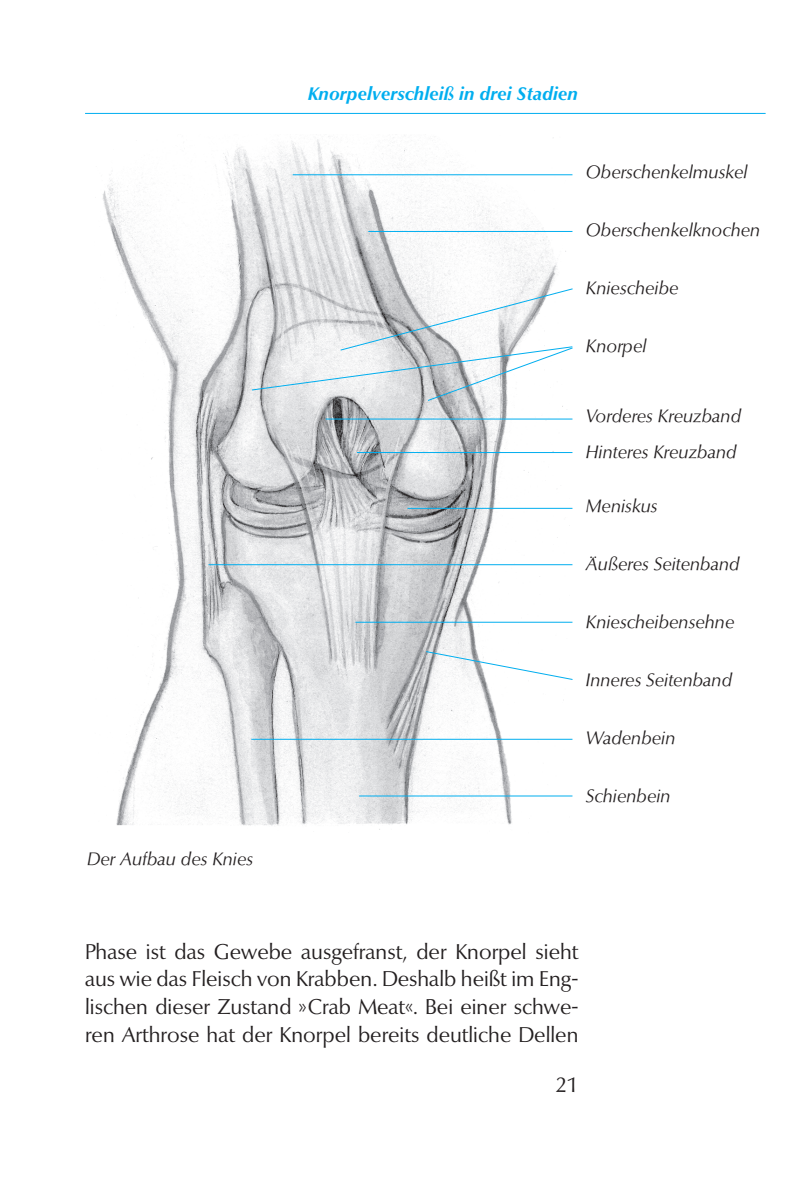
<style>
.page{position:relative;width:811px;height:1191px;background:#fff}
.page>*{position:absolute;margin:0;border:0;box-sizing:border-box;transform-origin:0 0}
.t1{font:21px/27.8px "Optima BQ";color:#231f20;text-align:justify}
.t2{font:italic 18px/36px "Optima BQ";color:#231f20}
.t3{font:italic 700 18px "Optima BQ";color:#00aeef}
</style>
<div class="page">
<hr style="left:85px;top:113px;width:680px;height:1px;background:#00aeef">
<img style="left:102px;top:135px;width:467px;height:695px">
<hr style="left:293px;top:174px;width:279px;height:1px;background:#00aeef">
<hr style="left:368px;top:231px;width:204px;height:1px;background:#00aeef">
<svg style="left:251px;top:288px;width:322px;height:114px"></svg>
<hr style="left:326px;top:418px;width:246px;height:1px;background:#00aeef">
<hr style="left:357px;top:452px;width:215px;height:1px;background:#00aeef">
<hr style="left:407px;top:508px;width:165px;height:1px;background:#00aeef">
<hr style="left:355px;top:622px;width:217px;height:1px;background:#00aeef">
<hr style="left:208px;top:564px;width:364px;height:1px;background:#00aeef">
<svg style="left:425px;top:650px;width:148px;height:30px"></svg>
<hr style="left:251px;top:739px;width:321px;height:1px;background:#00aeef">
<hr style="left:359px;top:795px;width:213px;height:1px;background:#00aeef">
<p class="t3" style="left:308px;top:86px;width:272px">Knorpelverschleiß in drei Stadien</p>
<p class="t2" style="left:586px;top:155px;width:163px">Oberschenkelmuskel</p>
<p class="t2" style="left:586px;top:213px;width:176px">Oberschenkelknochen</p>
<p class="t2" style="left:586px;top:271px;width:94px">Kniescheibe</p>
<p class="t2" style="left:586px;top:329px;width:62px">Knorpel</p>
<p class="t2" style="left:586px;top:399px;width:157px">Vorderes Kreuzband<br>Hinteres Kreuzband</p>
<p class="t2" style="left:586px;top:489px;width:73px">Meniskus</p>
<p class="t2" style="left:586px;top:547px;width:155px">Äußeres Seitenband</p>
<p class="t2" style="left:586px;top:605px;width:150px">Kniescheibensehne</p>
<p class="t2" style="left:586px;top:663px;width:148px">Inneres Seitenband</p>
<p class="t2" style="left:586px;top:721px;width:91px">Wadenbein</p>
<p class="t2" style="left:87px;top:842px;width:168px">Der Aufbau des Knies</p>
<p class="t2" style="left:586px;top:779px;width:86px">Schienbein</p>
<p class="t1" style="left:85px;top:939px;width:495px">Phase ist das Gewebe ausgefranst, der Knorpel sieht aus wie das Fleisch von Krabben. Deshalb heißt im Eng&shy;lischen dieser Zustand »Crab Meat«. Bei einer schwe&shy;ren Arthrose hat der Knorpel bereits deutliche Dellen</p>
<p class="t1" style="left:556px;top:1072px;width:24px">21</p>
</div>
